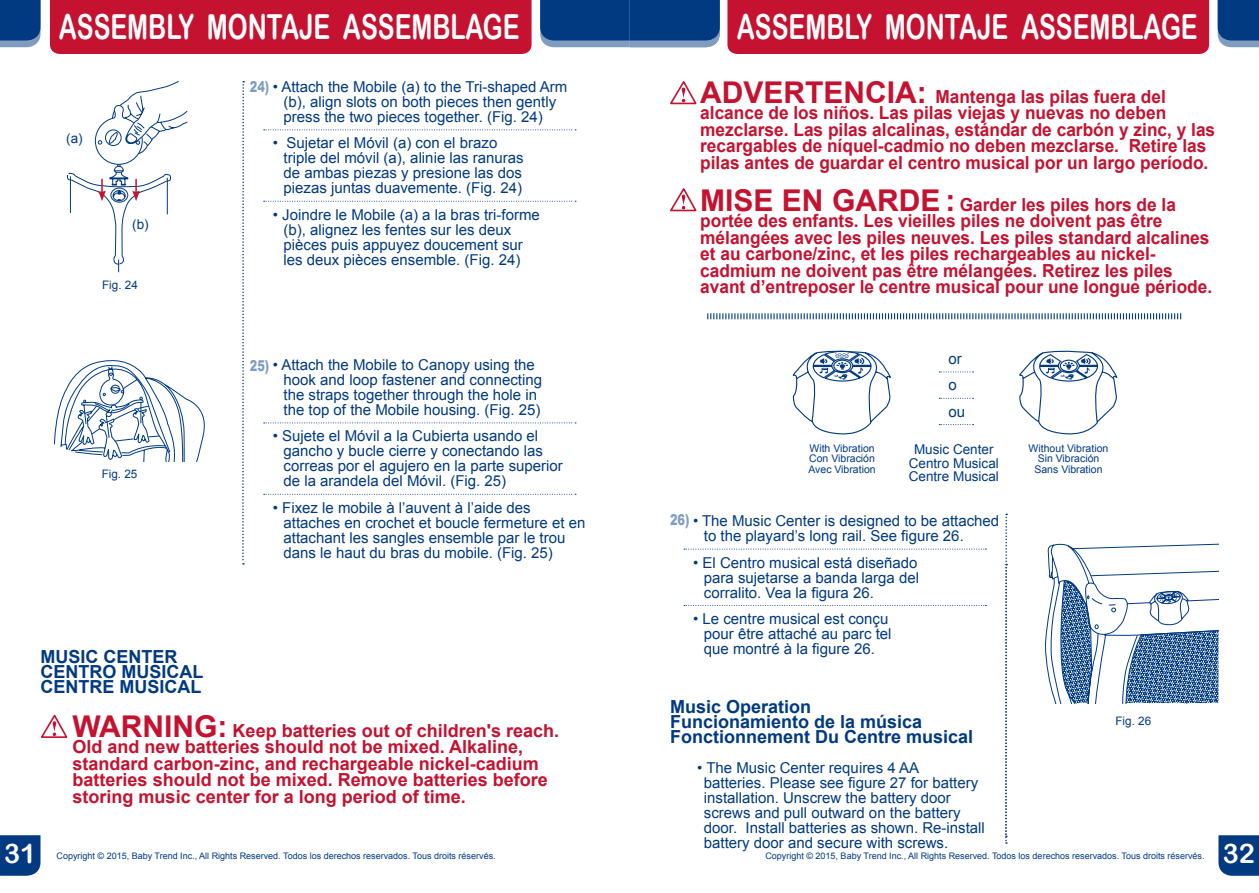
<style>
.page{position:relative;width:1259px;height:893px;background:#fff}
.page>*{position:absolute;margin:0;border:0;box-sizing:border-box;transform-origin:0 0}
.t1{font:34.5px "Arial Rounded MT Bold";color:#fff;scale:.73 1}
.t2{font:700 30px "Arial";color:#c41230}
.t3{font:27px "Arial Rounded MT Bold";color:#fff}
.t4{font:700 18px/16.5px "Arial";color:#c41230;scale:.96 1}
.t5{font:700 18px/16.5px "Arial";color:#c41230}
.t6{font:700 18px/15px "Arial";color:#013a81}
.t7{font:15px/15px "Arial";color:#013a81}
.t8{font:13.5px/13.5px "Arial";color:#013a81;text-align:center}
.t9{font:11.7px "Arial";color:#013a81}
.t10{font:10.5px/10.5px "Arial";color:#013a81;text-align:center}
.t11{font:9px "Arial";color:#013a81}
.s1{font-weight:900;color:#809dc0}
.s2{font-size:30px}
</style>
<div class="page">
<div style="left:50px;top:0;width:481px;height:54px;background:#c41230"></div>
<svg style="left:0;top:0;width:40px;height:47px;background:#164a8b"></svg>
<div style="left:0;top:835px;width:40px;height:41px;background:#013a81"></div>
<div style="left:727px;top:0;width:482px;height:54px;background:#c41230"></div>
<svg style="left:1217px;top:0;width:42px;height:47px;background:#1a4d8d"></svg>
<svg style="left:1218px;top:835px;width:41px;height:41px;background:#0c4386"></svg>
<svg style="left:540px;top:0;width:180px;height:47px;background:#14498a"></svg>
<svg style="left:54px;top:360px;width:150px;height:101px"></svg>
<svg style="left:67px;top:81px;width:121px;height:191px"></svg>
<svg style="left:264px;top:129px;width:312px;height:1px"></svg>
<svg style="left:264px;top:201px;width:312px;height:1px"></svg>
<svg style="left:264px;top:423px;width:312px;height:1px"></svg>
<svg style="left:264px;top:494px;width:312px;height:1px"></svg>
<svg style="left:242px;top:81px;width:2px;height:484px"></svg>
<svg style="left:41px;top:714px;width:27px;height:24px"></svg>
<svg style="left:670px;top:81px;width:27px;height:24px"></svg>
<svg style="left:670px;top:188px;width:27px;height:24px"></svg>
<svg style="left:707px;top:313px;width:474px;height:6px"></svg>
<svg style="left:1019px;top:350px;width:99px;height:85px"></svg>
<svg style="left:792px;top:350px;width:99px;height:85px"></svg>
<svg style="left:939px;top:372px;width:34px;height:1px"></svg>
<svg style="left:939px;top:398px;width:34px;height:1px"></svg>
<svg style="left:939px;top:424px;width:34px;height:1px"></svg>
<svg style="left:1005px;top:514px;width:2px;height:330px"></svg>
<svg style="left:1045px;top:543px;width:174px;height:161px"></svg>
<svg style="left:684px;top:549px;width:302px;height:1px"></svg>
<svg style="left:684px;top:605px;width:302px;height:1px"></svg>
<h1 class="t1" style="left:59px;top:6px;width:633px">ASSEMBLY MONTAJE ASSEMBLAGE</h1>
<h1 class="t1" style="left:737px;top:6px;width:633px">ASSEMBLY MONTAJE ASSEMBLAGE</h1>
<p class="t8" style="left:66px;top:132px;width:18px">(a)</p>
<p class="t8" style="left:132px;top:217px;width:18px">(b)</p>
<p class="t9" style="left:102px;top:277px;width:37px">Fig. 24</p>
<p class="t9" style="left:102px;top:466px;width:37px">Fig. 25</p>
<p class="t6" style="left:40px;top:650px;width:164px">MUSIC CENTER<br>CENTRO MUSICAL<br>CENTRE MUSICAL</p>
<p class="t7" style="left:250px;top:79px;width:319px"><span class="s1">24)</span> • Attach the Mobile (a) to the Tri-shaped Arm</p>
<p class="t7" style="left:284px;top:94px;width:274px">(b), align slots on both pieces then gently press the two pieces together. (Fig. 24)</p>
<p class="t7" style="left:284px;top:136px;width:242px;text-indent:-11px">• Sujetar el Móvil (a) con el brazo triple del móvil (a), alinie las ranuras de ambas piezas y presione las dos piezas juntas duavemente. (Fig. 24)</p>
<p class="t7" style="left:284px;top:207px;width:258px;text-indent:-11px">• Joindre le Mobile (a) a la bras tri-forme (b), alignez les fentes sur les deux pièces puis appuyez doucement sur les deux pièces ensemble. (Fig. 24)</p>
<p class="t7" style="left:250px;top:357px;width:287px"><span class="s1">25)</span> • Attach the Mobile to Canopy using the</p>
<p class="t7" style="left:284px;top:372px;width:260px">hook and loop fastener and connecting the straps together through the hole in the top of the Mobile housing. (Fig. 25)</p>
<p class="t7" style="left:284px;top:429px;width:281px;text-indent:-11px">• Sujete el Móvil a la Cubierta usando el gancho y bucle cierre y conectando las correas por el agujero en la parte superior de la arandela del Móvil. (Fig. 25)</p>
<p class="t7" style="left:284px;top:500px;width:303px;text-indent:-11px">• Fixez le mobile à l’auvent à l’aide des attaches en crochet et boucle fermeture et en attachant les sangles ensemble par le trou dans le haut du bras du mobile. (Fig. 25)</p>
<h2 class="t2" style="left:700px;top:72px;width:42px">Advertencia</h2>
<p class="t4" style="left:700px;top:89px;width:538px;text-indent:217px"><span class="s2">:</span> Mantenga las pilas fuera del alcance de los niños. Las pilas viejas y nuevas no deben mezclarse. Las pilas alcalinas, estándar de carbón y zinc, y las recargables de níquel-cadmio no deben mezclarse. Retire las pilas antes de guardar el centro musical por un largo período.</p>
<p class="t4" style="left:700px;top:197px;width:535px"><span class="s2">MISE EN GARDE :</span> Garder les piles hors de la portée des enfants. Les vieilles piles ne doivent pas être mélangées avec les piles neuves. Les piles standard alcalines et au carbone/zinc, et les piles rechargeables au nickel&shy;cadmium ne doivent pas être mélangées. Retirez les piles avant d’entreposer le centre musical pour une longue période.</p>
<p class="t7" style="left:948px;top:346px;width:18px;line-height:26.4px">or o ou</p>
<p class="t10" style="left:808px;top:443px;width:69px;text-align:justify">With Vibration Con Vibración Avec Vibration</p>
<p class="t8" style="left:909px;top:443px;width:92px">Music Center<br>Centro Musical<br>Centre Musical</p>
<p class="t7" style="left:670px;top:514px;width:331px"><span class="s1">26)</span> • The Music Center is designed to be attached</p>
<p class="t7" style="left:704px;top:529px;width:261px">to the playard’s long rail. See figure 26.</p>
<p class="t7" style="left:704px;top:555px;width:217px;text-align:justify;text-indent:-11px">• El Centro musical está diseñado para sujetarse a banda larga del corralito. Vea la figura 26.</p>
<p class="t7" style="left:704px;top:611px;width:189px;text-indent:-11px">• Le centre musical est conçu pour être attaché au parc tel que montré à la figure 26.</p>
<p class="t10" style="left:1028px;top:443px;width:81px">Without Vibration<br>Sin Vibración<br>Sans Vibration</p>
<p class="t6" style="left:670px;top:699px;width:305px">Music Operation<br>Funcionamiento de la música<br>Fonctionnement Du Centre musical</p>
<p class="t7" style="left:704px;top:760px;width:282px;text-indent:-7px">• The Music Center requires 4 AA<br>batteries. Please see figure 27 for battery installation. Unscrew the battery door screws and pull outward on the battery door. Install batteries as shown. Re-install battery door and secure with screws.</p>
<p class="t5" style="left:73px;top:723px;width:488px"><span class="s2">WARNING:</span> Keep batteries out of children's reach.<br>Old and new batteries should not be mixed. Alkaline, standard carbon-zinc, and rechargeable nickel-cadium batteries should not be mixed. Remove batteries before storing music center for a long period of time.</p>
<p class="t9" style="left:1115px;top:713px;width:37px">Fig. 26</p>
<h3 class="t3" style="left:4px;top:838px;width:34px">31</h3>
<p class="t11" style="left:57px;top:850px;width:441px">Copyright © 2015, Baby Trend Inc., All Rights Reserved. Todos los derechos reservados. Tous droits réservés.</p>
<p class="t11" style="left:765px;top:850px;width:441px">Copyright © 2015, Baby Trend Inc., All Rights Reserved. Todos los derechos reservados. Tous droits réservés.</p>
<h3 class="t3" style="left:1222px;top:838px;width:34px">32</h3>
</div>
